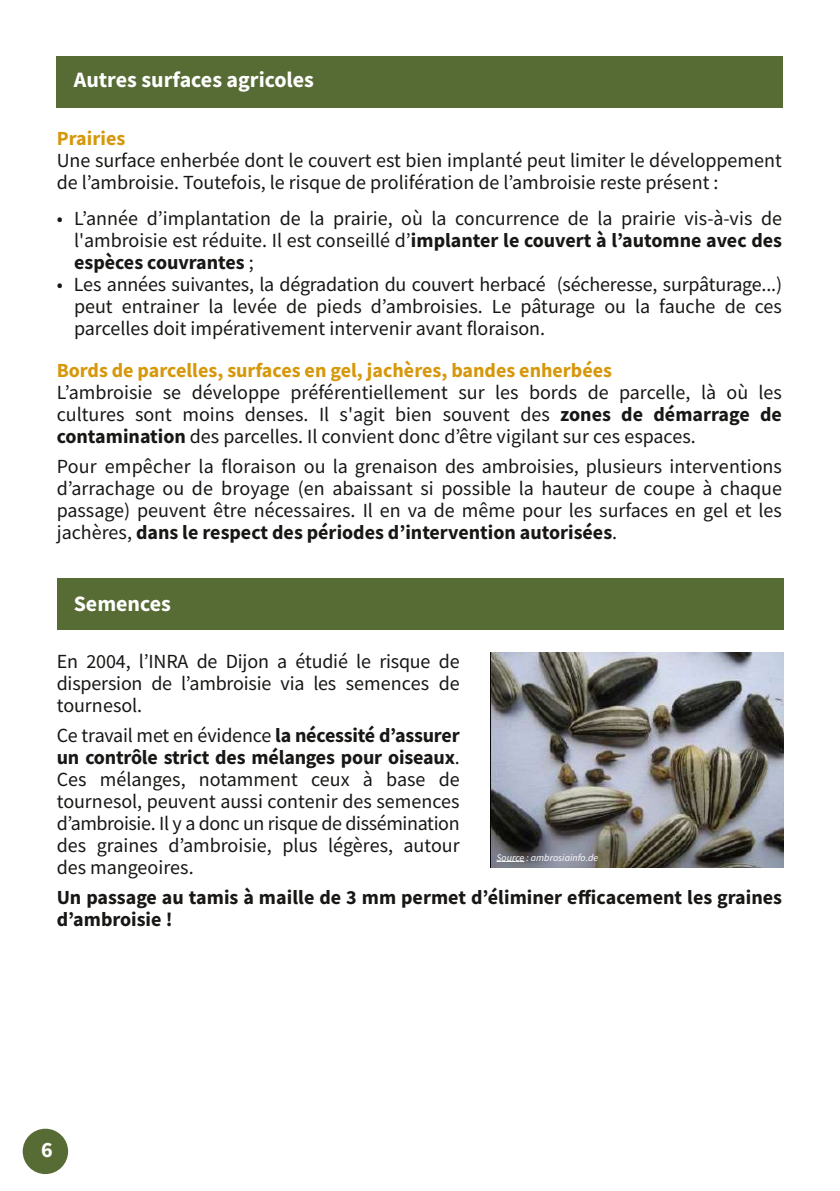
<style>
.page{position:relative;width:840px;height:1191px;background:#fff}
.page>*{position:absolute;margin:0;border:0;box-sizing:border-box;transform-origin:0 0}
.t1{font:700 22px "Source Sans Pro";color:#fff}
.t2{font:20px/22px "Source Sans Pro";color:#181715;text-align:justify}
.t3{font:700 20px/22px "Source Sans Pro";color:#181715}
.t4{font:700 20px "Source Sans Pro";color:#d6970a}
.t5{font:italic 10px "Source Sans Pro";color:#fff}
.s1{font-weight:700}
</style>
<div class="page">
<div style="left:23px;top:1128px;width:45px;height:46px;background:#576b35;border-radius:50%"></div>
<div style="left:57px;top:57px;width:725px;height:51px;background:#576b35"></div>
<div style="left:57px;top:578px;width:725px;height:51px;background:#576b35"></div>
<img style="left:490px;top:652px;width:292px;height:215px">
<svg style="left:496px;top:861px;width:28px;height:1px"></svg>
<p class="t1" style="left:74px;top:65px;width:241px">Autres surfaces agricoles</p>
<p class="t4" style="left:57px;top:125px;width:70px">Prairies</p>
<p class="t2" style="left:57px;top:149px;width:726px">Une surface enherbée dont le couvert est bien implanté peut limiter le développement de l’ambroisie. Toutefois, le risque de prolifération de l’ambroisie reste présent :</p>
<p class="t2" style="left:74px;top:206px;width:709px;text-indent:-17px">• L’année d’implantation de la prairie, où la concurrence de la prairie vis‑à‑vis de l'ambroisie est réduite. Il est conseillé d’<span class="s1">implanter le couvert à l’automne avec des espèces couvrantes</span> ;</p>
<p class="t2" style="left:74px;top:272px;width:709px;text-indent:-17px">• Les années suivantes, la dégradation du couvert herbacé (sécheresse, surpâturage...) peut entrainer la levée de pieds d’ambroisies. Le pâturage ou la fauche de ces parcelles doit impérativement intervenir avant floraison.</p>
<p class="t4" style="left:57px;top:357px;width:556px">Bords de parcelles, surfaces en gel, jachères, bandes enherbées</p>
<p class="t2" style="left:57px;top:380px;width:726px">L’ambroisie se développe préférentiellement sur les bords de parcelle, là où les cultures sont moins denses. Il s'agit bien souvent des <span class="s1">zones de démarrage de contamination</span> des parcelles. Il convient donc d’être vigilant sur ces espaces.</p>
<p class="t2" style="left:57px;top:454px;width:726px">Pour empêcher la floraison ou la grenaison des ambroisies, plusieurs interventions d’arrachage ou de broyage (en abaissant si possible la hauteur de coupe à chaque passage) peuvent être nécessaires. Il en va de même pour les surfaces en gel et les jachères, <span class="s1">dans le respect des périodes d’intervention autorisées</span>.</p>
<p class="t1" style="left:74px;top:589px;width:99px">Semences</p>
<p class="t2" style="left:57px;top:650px;width:404px">En 2004, l’INRA de Dijon a étudié le risque de dispersion de l’ambroisie via les semences de tournesol.</p>
<p class="t2" style="left:57px;top:724px;width:404px">Ce travail met en évidence <span class="s1">la nécessité d’assurer un contrôle strict des mélanges pour oiseaux</span>.<br>Ces mélanges, notamment ceux à base de tournesol, peuvent aussi contenir des semences d’ambroisie. Il y a donc un risque de dissémination des graines d’ambroisie, plus légères, autour des mangeoires.</p>
<p class="t3" style="left:57px;top:886px;width:726px">Un passage au tamis à maille de 3 mm permet d’éliminer efficacement les graines d’ambroisie !</p>
<p class="t5" style="left:496px;top:850px;width:103px">Source : ambrosiainfo.de</p>
<p class="t1" style="left:41px;top:1135px;width:13px">6</p>
</div>
